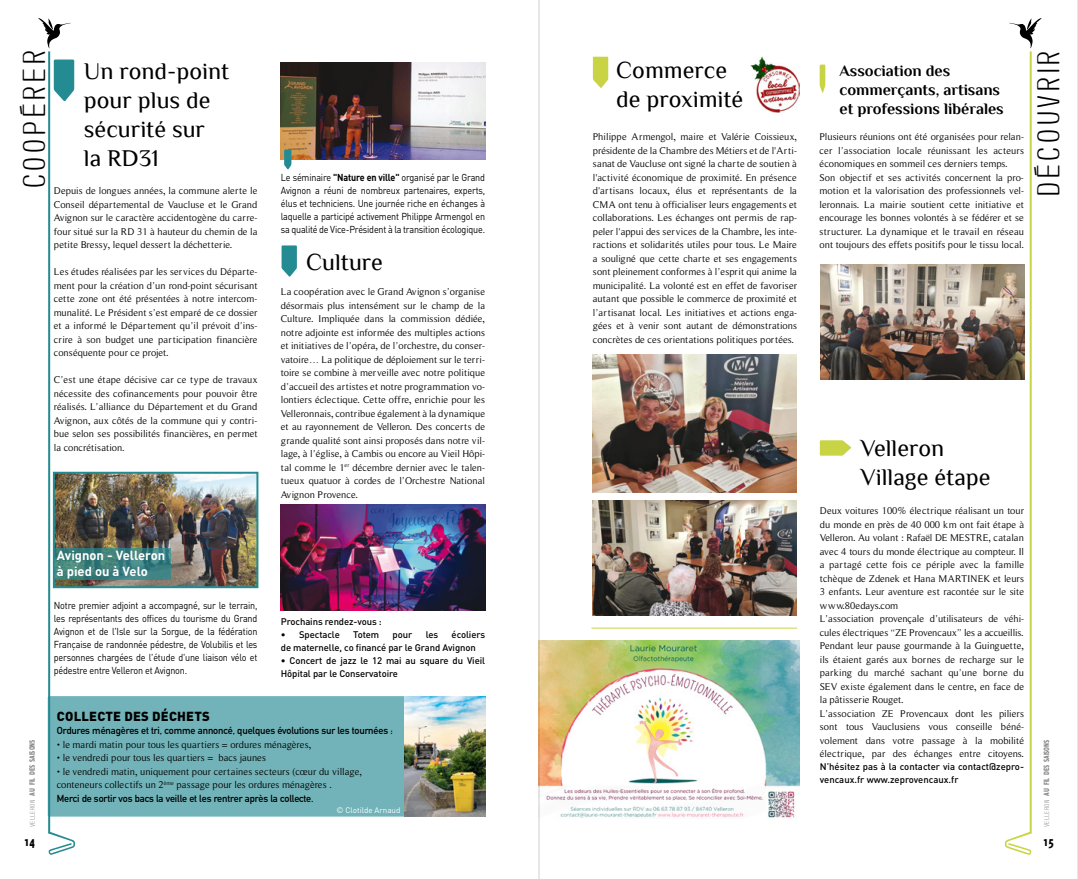
<style>
.page{position:relative;width:1078px;height:879px;background:#fff}
.page>*{position:absolute;margin:0;border:0;box-sizing:border-box;transform-origin:0 0}
.t1{font:28px "Usuazi Hosomozi";letter-spacing:.04em;color:#000;scale:1.47 1}
.t2{font:24px/29px "Philosopher";color:#000}
.t3{font:700 16px/19.2px "Philosopher";color:#000}
.t4{font:800 14px "Delicious";color:#000;scale:.84 1}
.t5{font:700 13px/16px "DIN Pro";color:#fff}
.t6{font:900 13px "DIN Pro";letter-spacing:.02em;color:#000}
.t7{font:10px/13.5px "Roman Serif";color:#000;text-align:justify}
.t8{font:10px/13px "DIN Pro";letter-spacing:-.02em;color:#000;text-align:justify;scale:.9 1}
.t9{font:700 10px "DIN Alternate";letter-spacing:-.01em;color:#000}
.t10{font:500 9.5px/13px "DIN Pro";letter-spacing:-.01em;color:#000}
.t11{font:800 8.4px "Delicious";color:#87888a;scale:.84 1}
.t12{font:8px "DIN Pro";color:#fff}
.s1{font-weight:700}
.s2{font-family:"Usuazi Hosomozi";font-weight:400;font-size:6px}
</style>
<div class="page">
<div style="left:48px;top:696px;width:437px;height:120px;background:#71b3b8"></div>
<svg style="left:49px;top:831px;width:26px;height:24px"></svg>
<hr style="left:48px;top:51px;width:2px;height:782px;background:#258b92">
<svg style="left:38px;top:18px;width:33px;height:30px"></svg>
<svg style="left:281px;top:245px;width:16px;height:32px"></svg>
<img style="left:281px;top:62px;width:204px;height:97px">
<svg style="left:54px;top:60px;width:20px;height:41px"></svg>
<svg style="left:284px;top:149px;width:7px;height:20px"></svg>
<img style="left:281px;top:505px;width:204px;height:106px">
<img style="left:404px;top:696px;width:81px;height:120px">
<img style="left:56px;top:475px;width:199px;height:110px">
<div style="left:53px;top:472px;width:205px;height:116px;border:2px solid #258b92"></div>
<svg style="left:1005px;top:832px;width:25px;height:23px"></svg>
<hr style="left:1029px;top:51px;width:2px;height:782px;background:#c8d443">
<svg style="left:1009px;top:18px;width:32px;height:30px"></svg>
<svg style="left:592px;top:57px;width:16px;height:31px"></svg>
<svg style="left:819px;top:440px;width:32px;height:16px"></svg>
<svg style="left:819px;top:65px;width:6px;height:28px"></svg>
<img style="left:820px;top:265px;width:203px;height:114px">
<img style="left:592px;top:354px;width:204px;height:139px">
<img style="left:592px;top:501px;width:204px;height:114px">
<img style="left:750px;top:57px;width:49px;height:56px">
<img style="left:539px;top:640px;width:260px;height:179px">
<hr style="left:591px;top:627px;width:206px;height:1px;background:#c8d443">
<svg style="left:55px;top:548px;width:115px;height:31px;background:#3c7f7d"></svg>
<hr style="left:538px;top:0;width:1px;height:879px;background:#000">
<hr style="left:1077px;top:0;width:1px;height:879px;background:#000">
<h1 class="t1" style="left:20px;top:189px;width:97px;rotate:-90deg">COOPÉRER</h1>
<h2 class="t2" style="left:84px;top:57px;width:147px">Un rond-point pour plus de sécurité sur<br>la RD31</h2>
<p class="t7" style="left:54px;top:184px;width:205px">Depuis de longues années, la commune alerte le Conseil départemental de Vaucluse et le Grand Avignon sur le caractère accidentogène du carre&shy;four situé sur la RD 31 à hauteur du chemin de la petite Bressy, lequel dessert la déchetterie.</p>
<p class="t7" style="left:54px;top:265px;width:205px">Les études réalisées par les services du Départe&shy;ment pour la création d’un rond-point sécurisant cette zone ont été présentées à notre intercom&shy;munalité. Le Président s’est emparé de ce dossier et a informé le Département qu’il prévoit d’ins&shy;crire à son budget une participation financière conséquente pour ce projet.</p>
<p class="t7" style="left:54px;top:373px;width:205px">C’est une étape décisive car ce type de travaux nécessite des cofinancements pour pouvoir être réalisés. L’alliance du Département et du Grand Avignon, aux côtés de la commune qui y contri&shy;bue selon ses possibilités financières, en permet la concrétisation.</p>
<p class="t8" style="left:281px;top:170px;width:228px">Le séminaire <span class="s1">"Nature en ville"</span> organisé par le Grand Avignon a réuni de nombreux partenaires, experts, élus et techniciens. Une journée riche en échanges à laquelle a participé activement Philippe Armengol en sa qualité de Vice-Président à la transition écologique.</p>
<h2 class="t2" style="left:306px;top:248px;width:78px">Culture</h2>
<p class="t7" style="left:281px;top:285px;width:206px">La coopération avec le Grand Avignon s’organise désormais plus intensément sur le champ de la Culture. Impliquée dans la commission dédiée, notre adjointe est informée des multiples actions et initiatives de l’opéra, de l’orchestre, du conser&shy;vatoire… La politique de déploiement sur le terri&shy;toire se combine à merveille avec notre politique d’accueil des artistes et notre programmation vo&shy;lontiers éclectique. Cette offre, enrichie pour les Velleronnais, contribue également à la dynamique et au rayonnement de Velleron. Des concerts de grande qualité sont ainsi proposés dans notre vil&shy;lage, à l’église, à Cambis ou encore au Vieil Hôpi&shy;tal comme le 1<sup>er</sup> décembre dernier avec le talen&shy;tueux quatuor à cordes de l’Orchestre National Avignon Provence.</p>
<p class="t11" style="left:27px;top:827px;width:105px;rotate:-90deg"><span class="s2">VELLERON</span> au fil des saisons</p>
<h3 class="t4" style="left:24px;top:833px;width:14px">14</h3>
<h3 class="t5" style="left:57px;top:546px;width:110px">Avignon - Velleron à pied ou à Velo</h3>
<p class="t8" style="left:54px;top:598px;width:227px">Notre premier adjoint a accompagné, sur le terrain, les représentants des offices du tourisme du Grand Avignon et de l'Isle sur la Sorgue, de la fédération Française de randonnée pédestre, de Volubilis et les personnes chargées de l'étude d'une liaison vélo et pédestre entre Velleron et Avignon.</p>
<p class="t10" style="left:281px;top:614px;width:102px">Prochains rendez-vous :</p>
<p class="t10" style="left:281px;top:627px;width:60px">• Spectacle</p>
<p class="t10" style="left:353px;top:627px;width:27px">Totem</p>
<p class="t10" style="left:392px;top:627px;width:21px">pour</p>
<p class="t10" style="left:425px;top:627px;width:14px">les</p>
<p class="t10" style="left:281px;top:627px;width:206px;text-indent:171px">écoliers de maternelle, co financé par le Grand Avignon</p>
<p class="t10" style="left:281px;top:653px;width:206px">• Concert de jazz le 12 mai au square du Vieil<br>Hôpital par le Conservatoire</p>
<h3 class="t6" style="left:57px;top:705px;width:155px">COLLECTE DES DÉCHETS</h3>
<p class="t9" style="left:57px;top:723px;width:337px">Ordures ménagères et tri, comme annoncé, quelques évolutions sur les tournées :</p>
<p class="t7" style="left:57px;top:737px;width:256px">• le mardi matin pour tous les quartiers = ordures ménagères,</p>
<p class="t7" style="left:57px;top:751px;width:211px">• le vendredi pour tous les quartiers = bacs jaunes</p>
<p class="t7" style="left:57px;top:764px;width:306px">• le vendredi matin, uniquement pour certaines secteurs (cœur du village, conteneurs collectifs un 2<sup>ème</sup> passage pour les ordures ménagères .</p>
<p class="t9" style="left:57px;top:791px;width:258px">Merci de sortir vos bacs la veille et les rentrer après la collecte.</p>
<p class="t12" style="left:336px;top:803px;width:65px">© Clotilde Arnaud</p>
<h2 class="t2" style="left:616px;top:56px;width:128px">Commerce de proximité</h2>
<p class="t7" style="left:592px;top:130px;width:205px">Philippe Armengol, maire et Valérie Coissieux, présidente de la Chambre des Métiers et de l'Arti&shy;sanat de Vaucluse ont signé la charte de soutien à l'activité économique de proximité. En présence d'artisans locaux, élus et représentants de la CMA ont tenu à officialiser leurs engagements et collaborations. Les échanges ont permis de rap&shy;peler l'appui des services de la Chambre, les inte&shy;ractions et solidarités utiles pour tous. Le Maire a souligné que cette charte et ses engagements sont pleinement conformes à l’esprit qui anime la municipalité. La volonté est en effet de favoriser autant que possible le commerce de proximité et l’artisanat local. Les initiatives et actions enga&shy;gées et à venir sont autant de démonstrations concrètes de ces orientations politiques portées.</p>
<h3 class="t3" style="left:839px;top:61px;width:166px">Association des commerçants, artisans et professions libérales</h3>
<p class="t7" style="left:819px;top:130px;width:206px;text-align:left">Plusieurs réunions ont été organisées pour relan&shy;cer l’association locale réunissant les acteurs économiques en sommeil ces derniers temps.<br>Son objectif et ses activités concernent la pro&shy;motion et la valorisation des professionnels vel&shy;leronnais. La mairie soutient cette initiative et encourage les bonnes volontés à se fédérer et se structurer. La dynamique et le travail en réseau ont toujours des effets positifs pour le tissu local.</p>
<h1 class="t1" style="left:1034px;top:197px;width:102px;rotate:-90deg">DÉCOUVRIR</h1>
<h2 class="t2" style="left:860px;top:434px;width:131px">Velleron<br>Village étape</h2>
<p class="t7" style="left:819px;top:504px;width:206px;text-align:left">Deux voitures 100% électrique réalisant un tour du monde en près de 40 000 km ont fait étape à Velleron. Au volant : Rafaël DE MESTRE, catalan avec 4 tours du monde électrique au compteur. Il a partagé cette fois ce périple avec la famille tchèque de Zdenek et Hana MARTINEK et leurs 3 enfants. Leur aventure est racontée sur le site www.80edays.com<br>L’association provençale d’utilisateurs de véhi&shy;cules électriques “ZE Provencaux” les a accueillis.<br>Pendant leur pause gourmande à la Guinguette, ils étaient garés aux bornes de recharge sur le parking du marché sachant qu’une borne du SEV existe également dans le centre, en face de la pâtisserie Rouget.<br>L’association ZE Provencaux dont les piliers sont tous Vauclusiens vous conseille béné&shy;volement dans votre passage à la mobilité électrique, par des échanges entre citoyens.</p>
<p class="t10" style="left:819px;top:759px;width:206px">N’hésitez pas à la contacter via contact@zepro&shy;vencaux.fr www.zeprovencaux.fr</p>
<p class="t11" style="left:1041px;top:827px;width:105px;rotate:-90deg"><span class="s2">VELLERON</span> au fil des saisons</p>
<h3 class="t4" style="left:1042px;top:833px;width:14px">15</h3>
</div>
